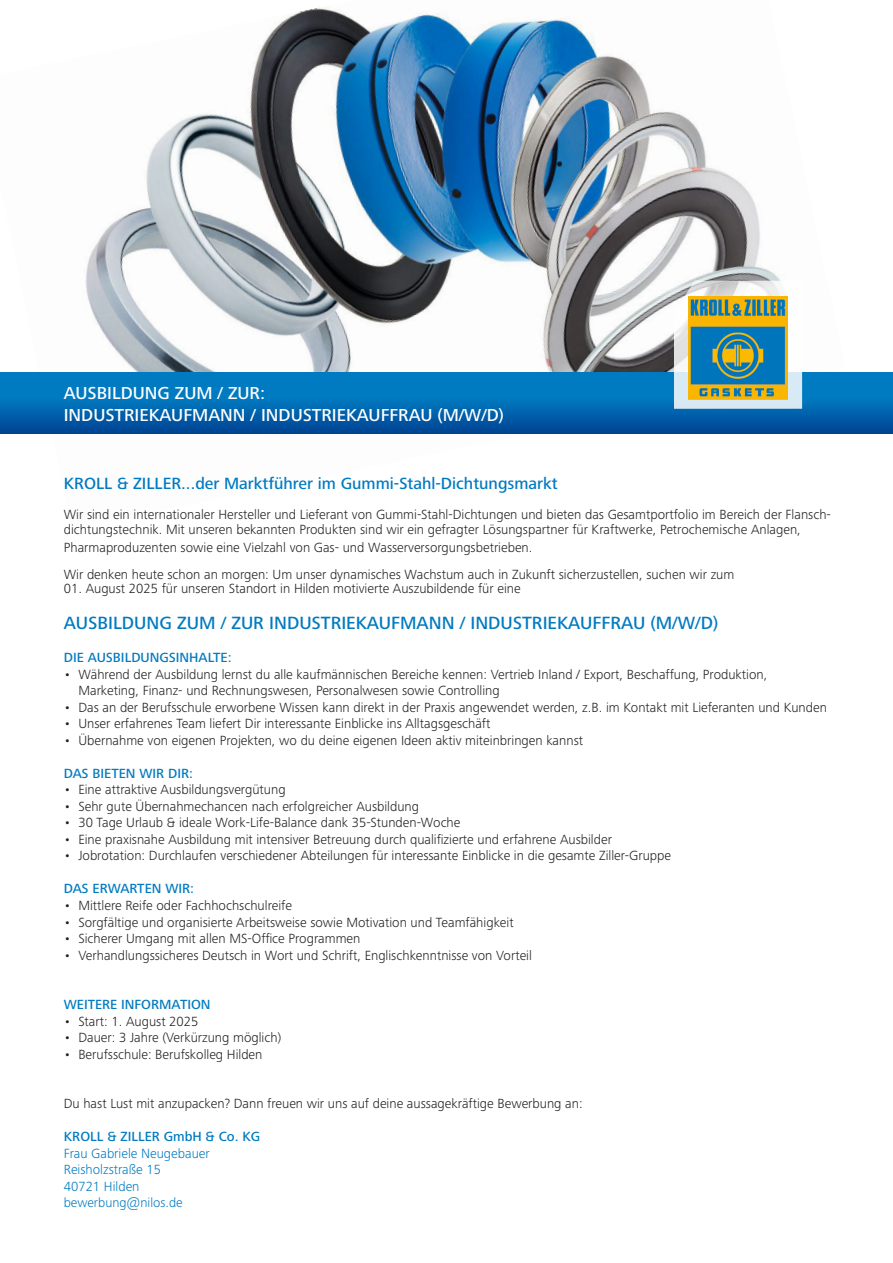
<style>
.page{position:relative;width:893px;height:1263px;background:#fff}
.page>*{position:absolute;margin:0;border:0;box-sizing:border-box;transform-origin:0 0}
.t1{font:500 18.3px "Frutiger Next LTW1 G";color:#007ac0}
.t2{font:500 18px "Frutiger Next LTW1 G";color:#fff}
.t3{font:500 16.8px "Frutiger Next LTW1 G";color:#007ac0}
.t4{font:300 13.8px/14.5px "Frutiger Next LTW1 G";color:#231f20}
.t5{font:500 13.8px "Frutiger Next LTW1 G";color:#007ac0}
.t6{font:300 13.8px/16.5px "Frutiger Next LTW1 G";color:#007ac0}
.t7{font:300 13.5px "Frutiger Next LTW1 G";color:#007ac0}
.s1{font-weight:500}
</style>
<div class="page">
<img style="left:0;top:7px;width:845px;height:427px">
<div style="left:0;top:372px;width:893px;height:61px;background:linear-gradient(to bottom,#0088cb,#004e9c)"></div>
<svg style="left:674px;top:281px;width:128px;height:128px"></svg>
<img style="left:688px;top:297px;width:100px;height:102px">
<p class="t2" style="left:64px;top:383px;width:203px">AUSBILDUNG ZUM / ZUR:</p>
<p class="t2" style="left:64px;top:404px;width:442px">INDUSTRIEKAUFMANN / INDUSTRIEKAUFFRAU (M/W/D)</p>
<p class="t3" style="left:64px;top:474px;width:496px">KROLL &amp; ZILLER...der Marktführer im Gummi-Stahl-Dichtungsmarkt</p>
<p class="t4" style="left:64px;top:507px;width:769px">Wir sind ein internationaler Hersteller und Lieferant von Gummi-Stahl-Dichtungen und bieten das Gesamtportfolio im Bereich der Flansch&shy;dichtungstechnik. Mit unseren bekannten Produkten sind wir ein gefragter Lösungspartner für Kraftwerke, Petrochemische Anlagen,</p>
<p class="t4" style="left:64px;top:540px;width:470px">Pharmaproduzenten sowie eine Vielzahl von Gas- und Wasserversorgungsbetrieben.</p>
<p class="t4" style="left:64px;top:567px;width:672px">Wir denken heute schon an morgen: Um unser dynamisches Wachstum auch in Zukunft sicherzustellen, suchen wir zum</p>
<p class="t4" style="left:64px;top:581px;width:458px">01. August 2025 für unseren Standort in Hilden motivierte Auszubildende für eine</p>
<p class="t1" style="left:64px;top:612px;width:656px">AUSBILDUNG ZUM / ZUR INDUSTRIEKAUFMANN / INDUSTRIEKAUFFRAU (M/W/D)</p>
<p class="t5" style="left:64px;top:650px;width:169px">DIE AUSBILDUNGSINHALTE:</p>
<p class="t4" style="left:64px;top:667px;width:705px">• Während der Ausbildung lernst du alle kaufmännischen Bereiche kennen: Vertrieb Inland / Export, Beschaffung, Produktion,</p>
<p class="t4" style="left:78px;top:683px;width:423px">Marketing, Finanz- und Rechnungswesen, Personalwesen sowie Controlling</p>
<p class="t4" style="left:64px;top:700px;width:765px">• Das an der Berufsschule erworbene Wissen kann direkt in der Praxis angewendet werden, z.B. im Kontakt mit Lieferanten und Kunden</p>
<p class="t4" style="left:64px;top:716px;width:428px">• Unser erfahrenes Team liefert Dir interessante Einblicke ins Alltagsgeschäft</p>
<p class="t4" style="left:64px;top:733px;width:521px">• Übernahme von eigenen Projekten, wo du deine eigenen Ideen aktiv miteinbringen kannst</p>
<p class="t5" style="left:64px;top:765px;width:131px">DAS BIETEN WIR DIR:</p>
<p class="t4" style="left:64px;top:782px;width:223px">• Eine attraktive Ausbildungsvergütung</p>
<p class="t4" style="left:64px;top:799px;width:357px">• Sehr gute Übernahmechancen nach erfolgreicher Ausbildung</p>
<p class="t4" style="left:64px;top:815px;width:398px">• 30 Tage Urlaub &amp; ideale Work-Life-Balance dank 35-Stunden-Woche</p>
<p class="t4" style="left:64px;top:832px;width:550px">• Eine praxisnahe Ausbildung mit intensiver Betreuung durch qualifizierte und erfahrene Ausbilder</p>
<p class="t4" style="left:64px;top:848px;width:609px">• Jobrotation: Durchlaufen verschiedener Abteilungen für interessante Einblicke in die gesamte Ziller-Gruppe</p>
<p class="t5" style="left:64px;top:881px;width:132px">DAS ERWARTEN WIR:</p>
<p class="t4" style="left:64px;top:898px;width:230px">• Mittlere Reife oder Fachhochschulreife</p>
<p class="t4" style="left:64px;top:915px;width:451px">• Sorgfältige und organisierte Arbeitsweise sowie Motivation und Teamfähigkeit</p>
<p class="t4" style="left:64px;top:931px;width:298px">• Sicherer Umgang mit allen MS-Office Programmen</p>
<p class="t4" style="left:64px;top:948px;width:470px">• Verhandlungssicheres Deutsch in Wort und Schrift, Englischkenntnisse von Vorteil</p>
<p class="t5" style="left:64px;top:997px;width:148px">WEITERE INFORMATION</p>
<p class="t4" style="left:64px;top:1014px;width:136px">• Start: 1. August 2025</p>
<p class="t4" style="left:64px;top:1030px;width:219px">• Dauer: 3 Jahre (Verkürzung möglich)</p>
<p class="t4" style="left:64px;top:1047px;width:200px">• Berufsschule: Berufskolleg Hilden</p>
<p class="t4" style="left:64px;top:1096px;width:520px">Du hast Lust mit anzupacken? Dann freuen wir uns auf deine aussagekräftige Bewerbung an:</p>
<p class="t6" style="left:64px;top:1128px;width:198px"><span class="s1">KROLL &amp; ZILLER GmbH &amp; Co. KG<br></span>Frau Gabriele Neugebauer<br>Reisholzstraße 15<br>40721 Hilden</p>
<p class="t7" style="left:64px;top:1195px;width:120px">bewerbung@nilos.de</p>
</div>
